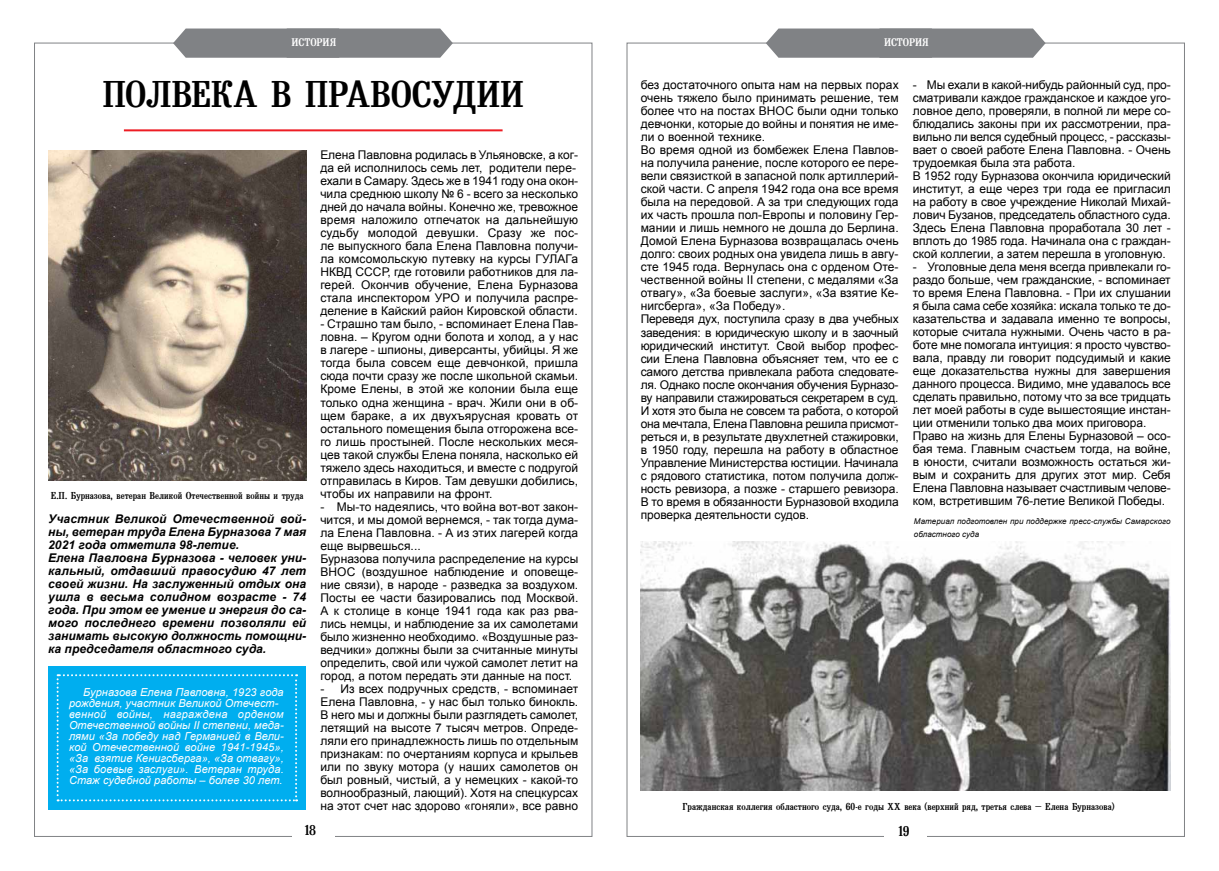
<style>
.page{position:relative;width:1219px;height:871px;background:#fff}
.page>*{position:absolute;margin:0;border:0;box-sizing:border-box;transform-origin:0 0}
.t1{font:37px "Bruskovaya Plain";letter-spacing:-.005em;color:#000}
.t2{font:14px "Bruskovaya Plain";color:#000}
.t3{font:12px/13px "Arial";letter-spacing:-.005em;color:#000}
.t4{font:italic 700 12px/13px "Arial";letter-spacing:.005em;color:#000}
.t5{font:italic 11px/11px "Arial";letter-spacing:.005em;color:#fff}
.t6{font:11px "Bruskovaya Plain";letter-spacing:.005em;color:#fff}
.t7{font:10px "Bruskovaya Plain";letter-spacing:.005em;color:#000}
.t8{font:italic 8px/13px "Arial";letter-spacing:.005em;color:#000}
</style>
<div class="page">
<svg style="left:173px;top:28px;width:280px;height:30px;background:#888a8d"></svg>
<svg style="left:766px;top:28px;width:280px;height:30px;background:#888a8d"></svg>
<img style="left:641px;top:541px;width:530px;height:249px">
<hr style="left:124px;top:129px;width:379px;height:2px;background:#ed1d24">
<div style="left:48px;top:665px;width:258px;height:144px;background:#00aeef"></div>
<svg style="left:57px;top:674px;width:240px;height:127px"></svg>
<img style="left:48px;top:151px;width:258px;height:329px">
<p class="t6" style="left:292px;top:36px;width:46px">История</p>
<p class="t6" style="left:884px;top:36px;width:46px">История</p>
<h1 class="t1" style="left:102px;top:74px;width:423px">Полвека в правосудии</h1>
<p class="t7" style="left:51px;top:490px;width:254px">Е.П. Бурназова, ветеран Великой Отечественной войны и труда</p>
<p class="t4" style="left:48px;top:512px;width:260px">Участник Великой Отечественной вой&shy;ны, ветеран труда Елена Бурназова 7 мая 2021 года отметила 98-летие.<br>Елена Павловна Бурназова - человек уни&shy;кальный, отдавший правосудию 47 лет своей жизни. На заслуженный отдых она ушла в весьма солидном возрасте - 74 года. При этом ее умение и энергия до са&shy;мого последнего времени позволяли ей занимать высокую должность помощни&shy;ка председателя областного суда.</p>
<p class="t5" style="left:69px;top:686px;width:216px;text-indent:14px">Бурназова Елена Павловна, 1923 года рождения, участник Великой Отечест&shy;венной войны, награждена орденом Отечественной войны II степени, меда&shy;лями «За победу над Германией в Вели&shy;кой Отечественной войне 1941-1945», «За взятие Кенигсберга», «За отвагу», «За боевые заслуги». Ветеран труда.<br>Стаж судебной работы – более 30 лет.</p>
<p class="t3" style="left:320px;top:149px;width:259px">Елена Павловна родилась в Ульяновске, а ког&shy;да ей исполнилось семь лет, родители пере&shy;ехали в Самару. Здесь же в 1941 году она окон&shy;чила среднюю школу № 6 - всего за несколько дней до начала войны. Конечно же, тревожное время наложило отпечаток на дальнейшую судьбу молодой девушки. Сразу же пос&shy;ле выпускного бала Елена Павловна получи&shy;ла комсомольскую путевку на курсы ГУЛАГа НКВД СССР, где готовили работников для ла&shy;герей. Окончив обучение, Елена Бурназова стала инспектором УРО и получила распре&shy;деление в Кайский район Кировской области.</p>
<p class="t3" style="left:320px;top:318px;width:260px;text-align:justify">- Страшно там было, - вспоминает Елена Пав&shy;ловна. – Кругом одни болота и холод, а у нас в лагере - шпионы, диверсанты, убийцы. Я же тогда была совсем еще девчонкой, пришла сюда почти сразу же после школьной скамьи.<br>Кроме Елены, в этой же колонии была еще только одна женщина - врач. Жили они в об&shy;щем бараке, а их двухъярусная кровать от остального помещения была отгорожена все&shy;го лишь простыней. После нескольких меся&shy;цев такой службы Елена поняла, насколько ей тяжело здесь находиться, и вместе с подругой отправилась в Киров. Там девушки добились, чтобы их направили на фронт.</p>
<p class="t3" style="left:320px;top:500px;width:259px">- Мы-то надеялись, что война вот-вот закон&shy;чится, и мы домой вернемся, - так тогда дума&shy;ла Елена Павловна. - А из этих лагерей когда еще вырвешься...<br>Бурназова получила распределение на курсы ВНОС (воздушное наблюдение и оповеще&shy;ние связи), в народе - разведка за воздухом.<br>Посты ее части базировались под Москвой.<br>А к столице в конце 1941 года как раз рва&shy;лись немцы, и наблюдение за их самолетами было жизненно необходимо. «Воздушные раз&shy;ведчики» должны были за считанные минуты определить, свой или чужой самолет летит на город, а потом передать эти данные на пост.</p>
<p class="t3" style="left:320px;top:681px;width:259px;text-align:justify">- Из всех подручных средств, - вспоминает Елена Павловна, - у нас был только бинокль.<br>В него мы и должны были разглядеть самолет, летящий на высоте 7 тысяч метров. Опреде&shy;ляли его принадлежность лишь по отдельным признакам: по очертаниям корпуса и крыльев или по звуку мотора (у наших самолетов он был ровный, чистый, а у немецких - какой-то волнообразный, лающий). Хотя на спецкурсах на этот счет нас здорово «гоняли», все равно</p>
<p class="t3" style="left:641px;top:79px;width:260px">без достаточного опыта нам на первых порах очень тяжело было принимать решение, тем более что на постах ВНОС были одни только девчонки, которые до войны и понятия не име&shy;ли о военной технике.<br>Во время одной из бомбежек Елена Павлов&shy;на получила ранение, после которого ее пере&shy;вели связисткой в запасной полк артиллерий&shy;ской части. С апреля 1942 года она все время была на передовой. А за три следующих года их часть прошла пол-Европы и половину Гер&shy;мании и лишь немного не дошла до Берлина.<br>Домой Елена Бурназова возвращалась очень долго: своих родных она увидела лишь в авгу&shy;сте 1945 года. Вернулась она с орденом Оте&shy;чественной войны II степени, с медалями «За отвагу», «За боевые заслуги», «За взятие Ке&shy;нигсберга», «За Победу».<br>Переведя дух, поступила сразу в два учебных заведения: в юридическую школу и в заочный юридический институт. Свой выбор профес&shy;сии Елена Павловна объясняет тем, что ее с самого детства привлекала работа следовате&shy;ля. Однако после окончания обучения Бурназо&shy;ву направили стажироваться секретарем в суд.<br>И хотя это была не совсем та работа, о которой она мечтала, Елена Павловна решила присмот&shy;реться и, в результате двухлетней стажировки, в 1950 году, перешла на работу в областное Управление Министерства юстиции. Начинала с рядового статистика, потом получила долж&shy;ность ревизора, а позже - старшего ревизора.<br>В то время в обязанности Бурназовой входила проверка деятельности судов.</p>
<p class="t3" style="left:913px;top:79px;width:260px">- Мы ехали в какой-нибудь районный суд, про&shy;сматривали каждое гражданское и каждое уго&shy;ловное дело, проверяли, в полной ли мере со&shy;блюдались законы при их рассмотрении, пра&shy;вильно ли велся судебный процесс, - рассказы&shy;вает о своей работе Елена Павловна. - Очень трудоемкая была эта работа.<br>В 1952 году Бурназова окончила юридический институт, а еще через три года ее пригласил на работу в свое учреждение Николай Михай&shy;лович Бузанов, председатель областного суда.<br>Здесь Елена Павловна проработала 30 лет - вплоть до 1985 года. Начинала она с граждан&shy;ской коллегии, а затем перешла в уголовную.</p>
<p class="t3" style="left:913px;top:261px;width:259px">- Уголовные дела меня всегда привлекали го&shy;раздо больше, чем гражданские, - вспоминает то время Елена Павловна. - При их слушании я была сама себе хозяйка: искала только те до&shy;казательства и задавала именно те вопросы, которые считала нужными. Очень часто в ра&shy;боте мне помогала интуиция: я просто чувство&shy;вала, правду ли говорит подсудимый и какие еще доказательства нужны для завершения данного процесса. Видимо, мне удавалось все сделать правильно, потому что за все тридцать лет моей работы в суде вышестоящие инстан&shy;ции отменили только два моих приговора.<br>Право на жизнь для Елены Бурназовой – осо&shy;бая тема. Главным счастьем тогда, на войне, в юности, считали возможность остаться жи&shy;вым и сохранить для других этот мир. Себя Елена Павловна называет счастливым челове&shy;ком, встретившим 76-летие Великой Победы.</p>
<p class="t8" style="left:914px;top:514px;width:258px">Материал подготовлен при поддержке пресс-службы Самарского областного суда</p>
<p class="t7" style="left:683px;top:801px;width:434px">Гражданская коллегия областного суда, 60-е годы XX века (верхний ряд, третья слева – Елена Бурназова)</p>
<p class="t2" style="left:305px;top:822px;width:13px">18</p>
<p class="t2" style="left:898px;top:823px;width:13px">19</p>
</div>
